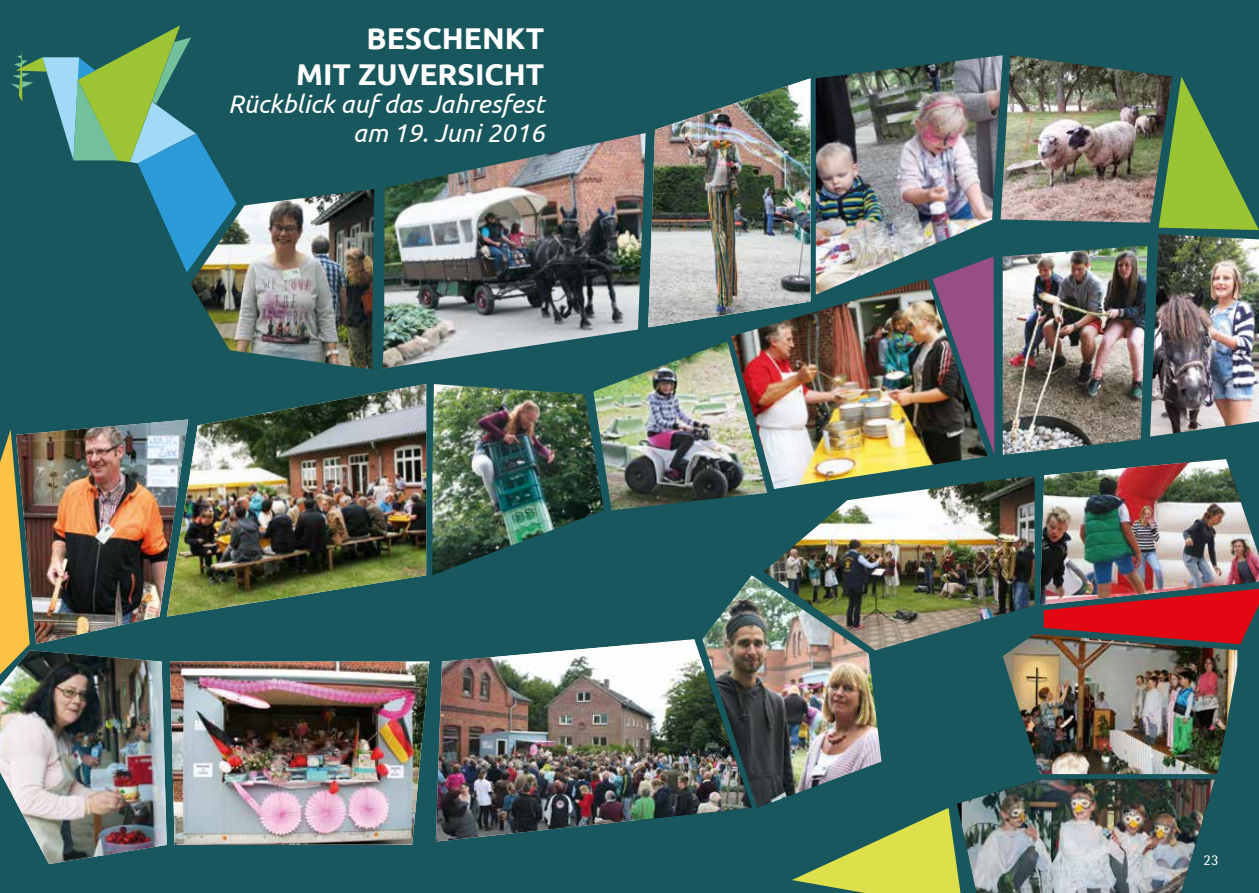
<style>
.page{position:relative;width:1259px;height:893px;background:#18575d}
.page>*{position:absolute;margin:0;border:0;box-sizing:border-box;transform-origin:0 0}
.t1{font:700 30px/36px "Ubuntu";color:#fff;text-align:right}
.t2{font:italic 25.5px/28.5px "Ubuntu";color:#fff;text-align:right}
.t3{font:15px "Rotis Semi Sans";color:#fff}
</style>
<div class="page">
<img style="left:648px;top:78px;width:162px;height:249px">
<svg style="left:11px;top:25px;width:217px;height:247px"></svg>
<img style="left:190px;top:189px;width:185px;height:180px">
<img style="left:816px;top:55px;width:184px;height:224px">
<img style="left:1000px;top:55px;width:172px;height:168px">
<svg style="left:1158px;top:77px;width:101px;height:153px"></svg>
<img style="left:1150px;top:234px;width:109px;height:203px">
<img style="left:1002px;top:245px;width:145px;height:210px">
<svg style="left:932px;top:257px;width:62px;height:197px"></svg>
<img style="left:731px;top:279px;width:256px;height:198px">
<img style="left:604px;top:341px;width:163px;height:169px">
<img style="left:432px;top:384px;width:172px;height:191px">
<img style="left:188px;top:384px;width:238px;height:230px">
<img style="left:0;top:419px;width:188px;height:244px">
<img style="left:0;top:650px;width:167px;height:214px">
<img style="left:170px;top:662px;width:259px;height:183px">
<img style="left:436px;top:639px;width:314px;height:203px">
<img style="left:702px;top:575px;width:179px;height:233px">
<img style="left:764px;top:477px;width:270px;height:173px">
<img style="left:1002px;top:634px;width:235px;height:140px">
<img style="left:1040px;top:459px;width:219px;height:185px">
<img style="left:792px;top:779px;width:422px;height:114px">
<img style="left:382px;top:133px;width:263px;height:236px">
<p class="t1" style="left:296px;top:19px;width:250px">BESCHENKT<br>MIT ZUVERSICHT</p>
<p class="t2" style="left:228px;top:89px;width:318px">Rückblick auf das Jahresfest am 19. Juni 2016</p>
<p class="t3" style="left:1203px;top:851px;width:17px">23</p>
</div>
